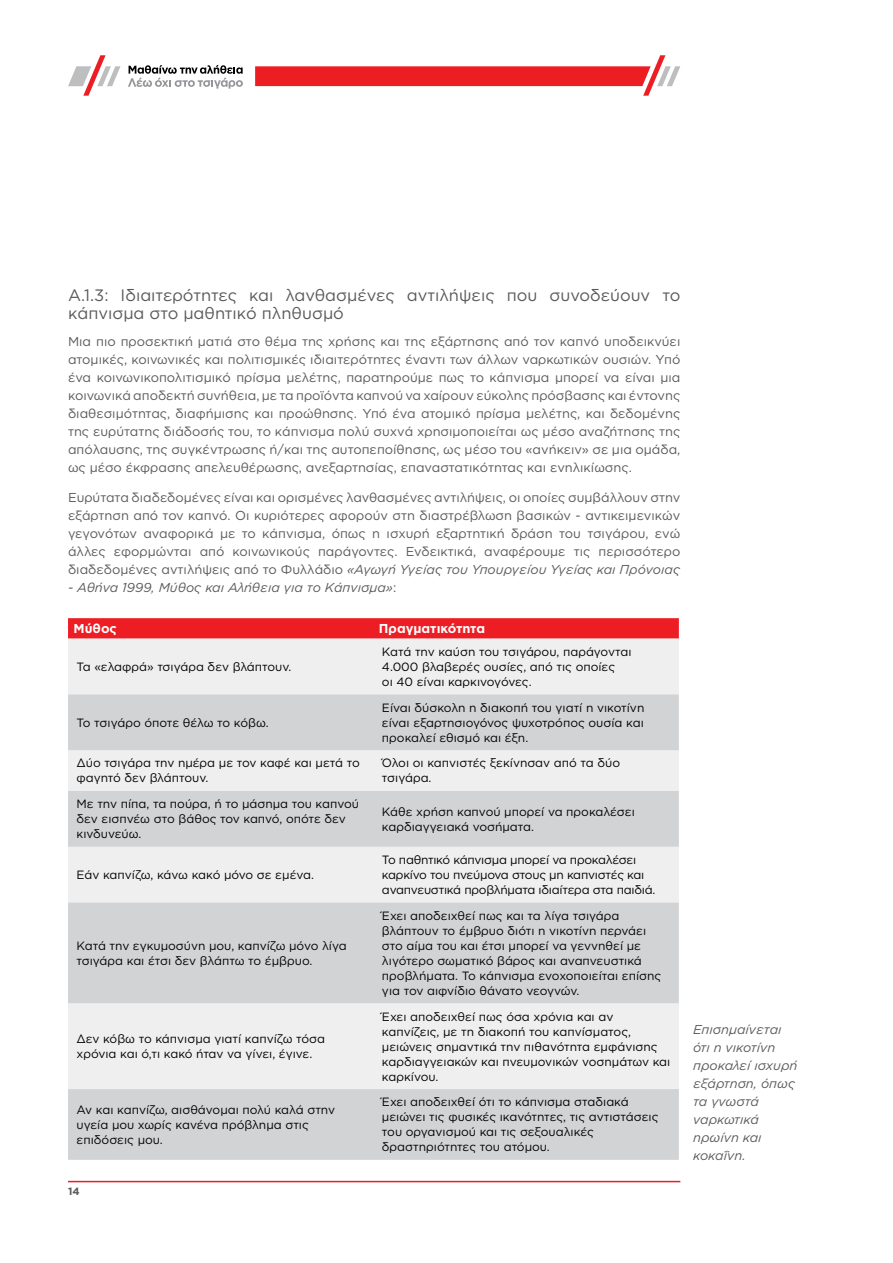
<style>
.page{position:relative;width:893px;height:1263px;background:#fff}
.page>*{position:absolute;margin:0;border:0;box-sizing:border-box;transform-origin:0 0}
.t1{font:16.5px/18px "Gotham Greek";color:#58595b}
.t2{font:12.9px/18px "Gotham Greek";color:#58595b;text-align:justify}
.t3{font:italic 12.9px/18px "Gotham Greek";color:#58595b}
.t4{font:700 12.9px "Gotham Greek";color:#fff}
.t5{font:12px/15px "Gotham Greek";color:#000}
.t6{font:12px/15px "Gotham Greek";letter-spacing:-.02em;color:#000}
.t7{font:700 10.5px "Gotham Greek";color:#58595b}
.s1{font-style:italic}
.s2{font-style:normal}
</style>
<div class="page">
<hr style="left:68px;top:1181px;width:612px;height:1px;background:#ed1d24">
<svg style="left:68px;top:55px;width:52px;height:41px"></svg>
<svg style="left:128px;top:65px;width:115px;height:24px"></svg>
<svg style="left:255px;top:55px;width:425px;height:41px"></svg>
<svg style="left:68px;top:618px;width:611px;height:21px;background:#ed242b"></svg>
<div style="left:68px;top:639px;width:611px;height:55px;background:#efeff0"></div>
<svg style="left:68px;top:694px;width:611px;height:466px;fill:#d1d3d4"></svg>
<h1 class="t1" style="left:68px;top:286px;width:614px">Α.1.3: Ιδιαιτερότητες και λανθασμένες αντιλήψεις που συνοδεύουν το κάπνισμα στο μαθητικό πληθυσμό</h1>
<p class="t2" style="left:68px;top:332px;width:614px">Μια πιο προσεκτική ματιά στο θέμα της χρήσης και της εξάρτησης από τον καπνό υποδεικνύει ατομικές, κοινωνικές και πολιτισμικές ιδιαιτερότητες έναντι των άλλων ναρκωτικών ουσιών. Υπό ένα κοινωνικοπολιτισμικό πρίσμα μελέτης, παρατηρούμε πως το κάπνισμα μπορεί να είναι μια κοινωνικά αποδεκτή συνήθεια, με τα προϊόντα καπνού να χαίρουν εύκολης πρόσβασης και έντονης διαθεσιμότητας, διαφήμισης και προώθησης. Υπό ένα ατομικό πρίσμα μελέτης, και δεδομένης της ευρύτατης διάδοσής του, το κάπνισμα πολύ συχνά χρησιμοποιείται ως μέσο αναζήτησης της απόλαυσης, της συγκέντρωσης ή/και της αυτοπεποίθησης, ως μέσο του «ανήκειν» σε μια ομάδα, ως μέσο έκφρασης απελευθέρωσης, ανεξαρτησίας, επαναστατικότητας και ενηλικίωσης.</p>
<p class="t2" style="left:68px;top:489px;width:614px">Ευρύτατα διαδεδομένες είναι και ορισμένες λανθασμένες αντιλήψεις, οι οποίες συμβάλλουν στην εξάρτηση από τον καπνό. Οι κυριότερες αφορούν στη διαστρέβλωση βασικών - αντικειμενικών γεγονότων αναφορικά με το κάπνισμα, όπως η ισχυρή εξαρτητική δράση του τσιγάρου, ενώ άλλες εφορμώνται από κοινωνικούς παράγοντες. Ενδεικτικά, αναφέρουμε τις περισσότερο διαδεδομένες αντιλήψεις από το Φυλλάδιο <span class="s1">«Αγωγή Υγείας του Υπουργείου Υγείας και Πρόνοιας</span></p>
<p class="t3" style="left:68px;top:579px;width:330px">- Αθήνα 1999, Μύθος και Αλήθεια για το Κάπνισμα»<span class="s2">:</span></p>
<p class="t4" style="left:74px;top:621px;width:45px">Μύθος</p>
<p class="t4" style="left:379px;top:621px;width:108px">Πραγματικότητα</p>
<p class="t5" style="left:77px;top:659px;width:216px">Τα «ελαφρά» τσιγάρα δεν βλάπτουν.</p>
<p class="t5" style="left:382px;top:644px;width:251px">Κατά την καύση του τσιγάρου, παράγονται<br>4.000 βλαβερές ουσίες, από τις οποίες<br>οι 40 είναι καρκινογόνες.</p>
<p class="t5" style="left:77px;top:715px;width:194px">Το τσιγάρο όποτε θέλω το κόβω.</p>
<p class="t5" style="left:382px;top:700px;width:264px;text-align:justify">Είναι δύσκολη η διακοπή του γιατί η νικοτίνη είναι εξαρτησιογόνος ψυχοτρόπος ουσία και προκαλεί εθισμό και έξη.</p>
<p class="t5" style="left:77px;top:755px;width:285px">Δύο τσιγάρα την ημέρα με τον καφέ και μετά το φαγητό δεν βλάπτουν.</p>
<p class="t5" style="left:382px;top:755px;width:240px">Όλοι οι καπνιστές ξεκίνησαν από τα δύο τσιγάρα.</p>
<p class="t5" style="left:77px;top:796px;width:284px">Με την πίπα, τα πούρα, ή το μάσημα του καπνού δεν εισπνέω στο βάθος τον καπνό, οπότε δεν κινδυνεύω.</p>
<p class="t5" style="left:382px;top:804px;width:254px">Κάθε χρήση καπνού μπορεί να προκαλέσει καρδιαγγειακά νοσήματα.</p>
<p class="t5" style="left:77px;top:867px;width:239px">Εάν καπνίζω, κάνω κακό μόνο σε εμένα.</p>
<p class="t6" style="left:382px;top:852px;width:275px">Το παθητικό κάπνισμα μπορεί να προκαλέσει καρκίνο του πνεύμονα στους μη καπνιστές και αναπνευστικά προβλήματα ιδιαίτερα στα παιδιά.</p>
<p class="t5" style="left:77px;top:938px;width:272px">Κατά την εγκυμοσύνη μου, καπνίζω μόνο λίγα τσιγάρα και έτσι δεν βλάπτω το έμβρυο.</p>
<p class="t5" style="left:77px;top:1031px;width:250px">Δεν κόβω το κάπνισμα γιατί καπνίζω τόσα χρόνια και ό,τι κακό ήταν να γίνει, έγινε.</p>
<p class="t5" style="left:382px;top:908px;width:281px">Έχει αποδειχθεί πως και τα λίγα τσιγάρα βλάπτουν το έμβρυο διότι η νικοτίνη περνάει στο αίμα του και έτσι μπορεί να γεννηθεί με λιγότερο σωματικό βάρος και αναπνευστικά προβλήματα. Το κάπνισμα ενοχοποιείται επίσης για τον αιφνίδιο θάνατο νεογνών.</p>
<p class="t5" style="left:382px;top:1008px;width:290px">Έχει αποδειχθεί πως όσα χρόνια και αν καπνίζεις, με τη διακοπή του καπνίσματος, μειώνεις σημαντικά την πιθανότητα εμφάνισης καρδιαγγειακών και πνευμονικών νοσημάτων και καρκίνου.</p>
<p class="t5" style="left:77px;top:1102px;width:260px">Αν και καπνίζω, αισθάνομαι πολύ καλά στην υγεία μου χωρίς κανένα πρόβλημα στις επιδόσεις μου.</p>
<p class="t5" style="left:382px;top:1094px;width:278px">Έχει αποδειχθεί ότι το κάπνισμα σταδιακά μειώνει τις φυσικές ικανότητες, τις αντιστάσεις του οργανισμού και τις σεξουαλικές δραστηριότητες του ατόμου.</p>
<p class="t7" style="left:68px;top:1185px;width:13px">14</p>
<p class="t3" style="left:693px;top:1020px;width:106px">Επισημαίνεται ότι η νικοτίνη προκαλεί ισχυρή εξάρτηση, όπως τα γνωστά ναρκωτικά ηρωίνη και κοκαΐνη.</p>
</div>
